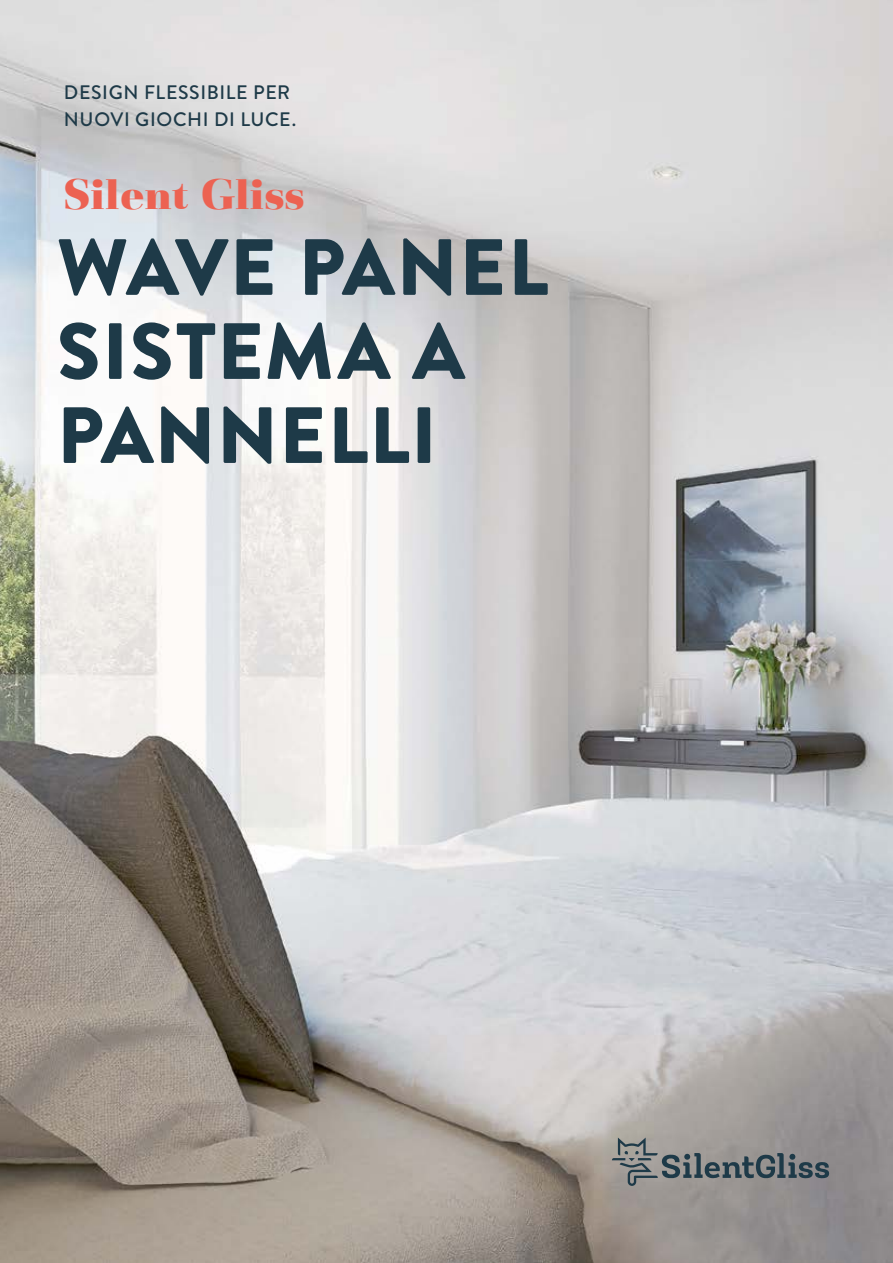
<style>
.page{position:relative;width:893px;height:1263px;background:#fff}
.page>*{position:absolute;margin:0;border:0;box-sizing:border-box;transform-origin:0 0}
.t1{font:900 79.5px/84px "Brandon Grotesque";letter-spacing:.01em;color:#1e3a48}
.t2{font:900 44.25px "Basilia";letter-spacing:.02em;color:#ec6252}
.t3{font:500 19.5px/27px "Brandon Grotesque";letter-spacing:.03em;color:#1e3a48}
</style>
<div class="page">
<img style="left:0;top:0;width:893px;height:1263px">
<svg style="left:612px;top:1137px;width:217px;height:49px;background:#818484"></svg>
<p class="t3" style="left:64px;top:79px;width:234px">DESIGN FLESSIBILE PER<br>NUOVI GIOCHI DI LUCE.</p>
<h2 class="t2" style="left:64px;top:167px;width:242px">Silent Gliss</h2>
<h1 class="t1" style="left:57px;top:226px;width:493px">WAVE PANEL<br>SISTEMA A<br>PANNELLI</h1>
</div>
